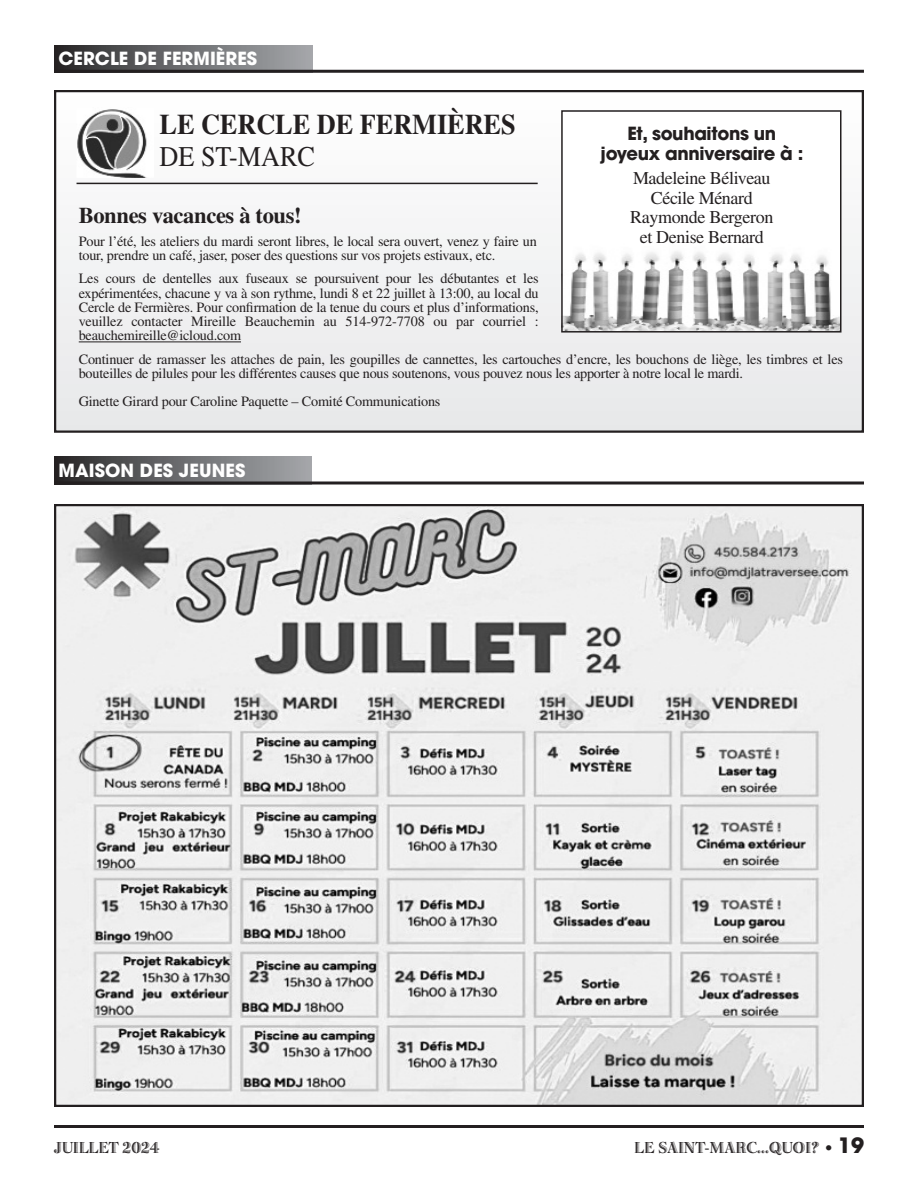
<style>
.page{position:relative;width:918px;height:1188px;background:#fff}
.page>*{position:absolute;margin:0;border:0;box-sizing:border-box;transform-origin:0 0}
.t1{font:700 28.5px "Times";color:#231f20;scale:.92 1}
.t2{font:28.5px "Times";color:#231f20;scale:.92 1}
.t3{font:700 22.5px "Times";letter-spacing:-.015em;color:#231f20}
.t4{font:18px/19.5px "Times";letter-spacing:-.02em;color:#231f20;text-align:center}
.t5{font:700 18px/19.5px "Avant Garde";letter-spacing:-.02em;color:#231f20;text-align:center}
.t6{font:700 18px "Avant Garde";letter-spacing:.005em;color:#fff}
.t7{font:16.5px "Bertie Plain";color:#231f20}
.t8{font:14.25px/14.2px "Times";letter-spacing:-.015em;color:#231f20}
.s1{font-family:"Frutiger";font-weight:900;font-style:italic;font-size:15px}
.s2{font-family:"Avant Garde";font-weight:700;font-size:21px}
</style>
<div class="page">
<div style="left:54px;top:90px;width:810px;height:343px;border:2px solid #231f20"></div>
<hr style="left:77px;top:183px;width:461px;height:1px;background:#231f20">
<img style="left:76px;top:107px;width:73px;height:71px">
<svg style="left:54px;top:45px;width:258px;height:25px;background:#68696b"></svg>
<hr style="left:54px;top:70px;width:810px;height:3px;background:#231f20">
<hr style="left:79px;top:342px;width:162px;height:1px;background:#231f20">
<img style="left:564px;top:245px;width:275px;height:85px">
<div style="left:561px;top:110px;width:281px;height:223px;border:2px solid #231f20"></div>
<div style="left:54px;top:457px;width:258px;height:27px;background:linear-gradient(to right,#2a292a,#a8aaae)"></div>
<hr style="left:54px;top:481px;width:810px;height:3px;background:#231f20">
<img style="left:57px;top:507px;width:804px;height:597px">
<hr style="left:54px;top:1125px;width:810px;height:3px;background:#231f20">
<p class="t6" style="left:59px;top:52px;width:200px">CERCLE DE FERMIÈRES</p>
<h1 class="t1" style="left:160px;top:115px;width:389px">LE CERCLE DE FERMIÈRES</h1>
<h1 class="t2" style="left:160px;top:146px;width:171px">DE ST-MARC</h1>
<p class="t5" style="left:600px;top:126px;width:205px">Et, souhaitons un joyeux anniversaire à :</p>
<p class="t4" style="left:630px;top:170px;width:145px">Madeleine Béliveau<br>Cécile Ménard<br>Raymonde Bergeron et Denise Bernard</p>
<h2 class="t3" style="left:79px;top:208px;width:224px">Bonnes vacances à tous!</h2>
<p class="t8" style="left:79px;top:236px;width:460px">Pour l’été, les ateliers du mardi seront libres, le local sera ouvert, venez y faire un tour, prendre un café, jaser, poser des questions sur vos projets estivaux, etc.</p>
<p class="t8" style="left:79px;top:273px;width:461px;text-align:justify">Les cours de dentelles aux fuseaux se poursuivent pour les débutantes et les expérimentées, chacune y va à son rythme, lundi 8 et 22 juillet à 13:00, au local du Cercle de Fermières. Pour confirmation de la tenue du cours et plus d’informations, veuillez contacter Mireille Beauchemin au 514-972-7708 ou par courriel : beauchemireille@icloud.com</p>
<p class="t8" style="left:79px;top:353px;width:766px">Continuer de ramasser les attaches de pain, les goupilles de cannettes, les cartouches d’encre, les bouchons de liège, les timbres et les bouteilles de pilules pour les différentes causes que nous soutenons, vous pouvez nous les apporter à notre local le mardi.</p>
<p class="t8" style="left:79px;top:395px;width:363px">Ginette Girard pour Caroline Paquette – Comité Communications</p>
<p class="t6" style="left:58px;top:463px;width:188px">MAISON DES JEUNES</p>
<p class="t7" style="left:54px;top:1142px;width:107px">JUILLET 2024</p>
<p class="t7" style="left:635px;top:1142px;width:231px">LE SAINT-MARC...QUOI? <span class="s1">•</span> <span class="s2">19</span></p>
</div>
